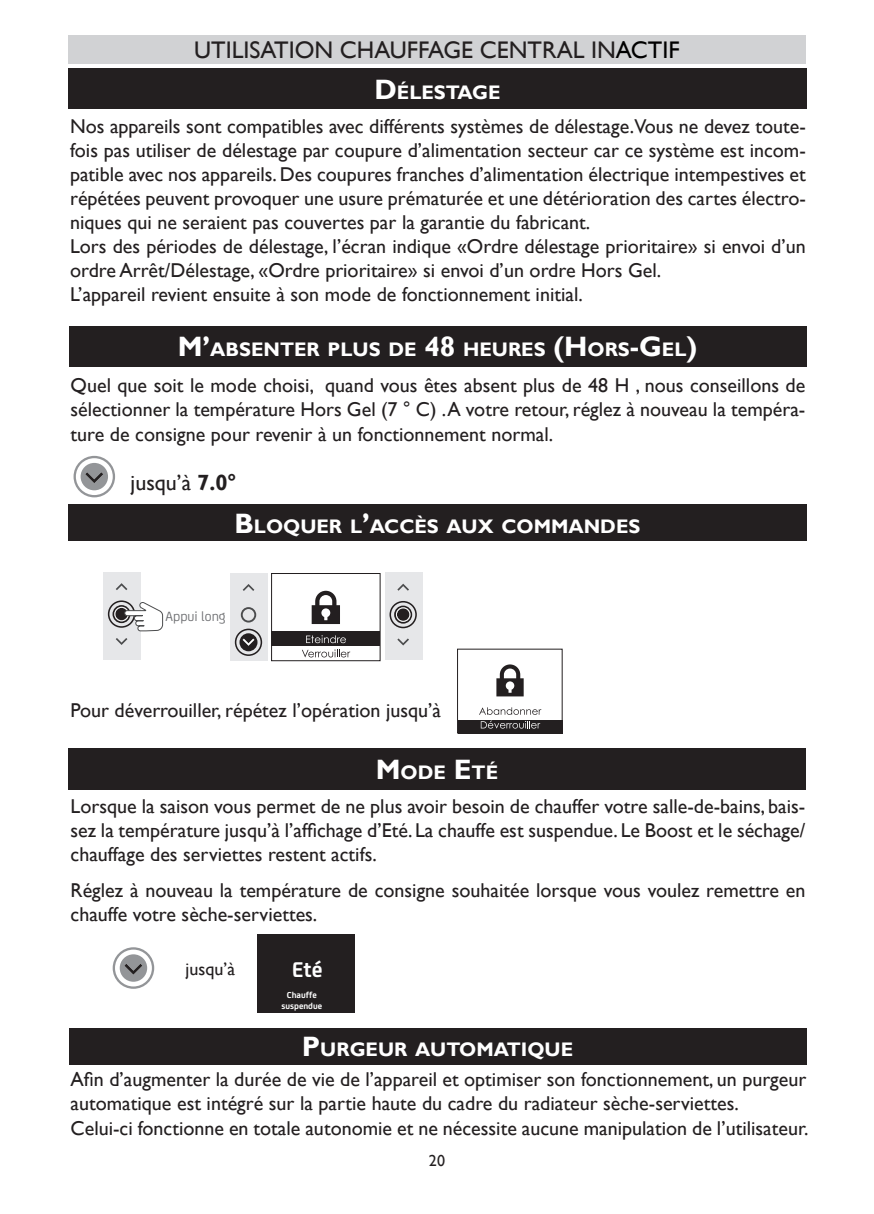
<style>
.page{position:relative;width:874px;height:1214px;background:#fff}
.page>*{position:absolute;margin:0;border:0;box-sizing:border-box;transform-origin:0 0}
.t1{font:24px "Gill Sans";color:#231f20}
.t2{font:700 22.8px "FS Joey";color:#fff}
.TEXTE{font:22px "Gill Sans";color:#231f20}
.TEXTE-2{font:20px/24px "Gill Sans";color:#231f20;text-align:justify}
.TITRE_2{font:700 19.6px "Gill Sans";color:#fff}
.TEXTE-3{font:18px "Gill Sans";color:#231f20}
.t3{font:16px "Gill Sans";color:#231f20}
.t4{font:14.4px "FS Joey";color:#6c6d70}
.t5{font:700 9.2px/11px "FS Joey";color:#fff;text-align:center}
.s1{color:#000}
.s2{font-size:28px}
.s3{font-weight:700}
</style>
<div class="page">
<div style="left:68px;top:69px;width:738px;height:40px;background:#231f20"></div>
<svg style="left:73px;top:456px;width:42px;height:41px"></svg>
<div style="left:69px;top:326px;width:737px;height:41px;background:#231f20"></div>
<svg style="left:311px;top:590px;width:29px;height:34px"></svg>
<div style="left:271px;top:631px;width:109px;height:15px;background:#231f20"></div>
<svg style="left:306px;top:635px;width:40px;height:8px"></svg>
<svg style="left:302px;top:649px;width:48px;height:8px"></svg>
<div style="left:271px;top:573px;width:109px;height:88px;border:1px solid #231f20"></div>
<svg style="left:230px;top:573px;width:37px;height:87px;background:#cbccce"></svg>
<svg style="left:385px;top:572px;width:37px;height:88px;background:#d0d0d2"></svg>
<svg style="left:103px;top:572px;width:60px;height:87px"></svg>
<div style="left:68px;top:504px;width:738px;height:37px;background:#231f20"></div>
<svg style="left:496px;top:664px;width:27px;height:32px"></svg>
<div style="left:457px;top:719px;width:105px;height:14px;background:#231f20"></div>
<svg style="left:479px;top:707px;width:62px;height:7px"></svg>
<svg style="left:480px;top:720px;width:60px;height:8px"></svg>
<div style="left:69px;top:1028px;width:737px;height:36px;background:#231f20"></div>
<div style="left:68px;top:748px;width:737px;height:41px;background:#231f20"></div>
<div style="left:257px;top:933px;width:98px;height:79px;background:#231f20"></div>
<svg style="left:113px;top:947px;width:41px;height:41px"></svg>
<div style="left:68px;top:35px;width:737px;height:29px;background:#d1d2d4"></div>
<p class="t1" style="left:194px;top:36px;width:487px">UTILISATION CHAUFFAGE CENTRAL IN<span class="s1">ACTIF</span></p>
<p class="TITRE_2" style="left:374px;top:80px;width:127px"><span class="s2">D</span> ÉLESTAGE</p>
<p class="TEXTE-2" style="left:70px;top:115px;width:737px">Nos appareils sont compatibles avec différents systèmes de délestage. Vous ne devez toute&shy;fois pas utiliser de délestage par coupure d’alimentation secteur car ce système est incom&shy;patible avec nos appareils. Des coupures franches d’alimentation électrique intempestives et répétées peuvent provoquer une usure prématurée et une détérioration des cartes électro&shy;niques qui ne seraient pas couvertes par la garantie du fabricant.</p>
<p class="TEXTE-2" style="left:70px;top:235px;width:737px">Lors des périodes de délestage, l’écran indique «Ordre délestage prioritaire» si envoi d’un ordre Arrêt/Délestage, «Ordre prioritaire» si envoi d’un ordre Hors Gel.</p>
<p class="TEXTE-2" style="left:70px;top:283px;width:512px">L’appareil revient ensuite à son mode de fonctionnement initial.</p>
<p class="TITRE_2" style="left:178px;top:337px;width:520px"><span class="s2">M’</span>ABSENTER PLUS DE <span class="s2">48</span> HEURES <span class="s2">(H</span> ORS<span class="s2">-G</span> EL<span class="s2">)</span></p>
<p class="TEXTE-2" style="left:71px;top:374px;width:736px">Quel que soit le mode choisi, quand vous êtes absent plus de 48 H , nous conseillons de sélectionner la température Hors Gel (7 ° C) . A votre retour, réglez à nouveau la tempéra&shy;ture de consigne pour revenir à un fonctionnement normal.</p>
<p class="TEXTE" style="left:130px;top:470px;width:107px">jusqu’à <span class="s3">7.0°</span></p>
<p class="TITRE_2" style="left:234px;top:514px;width:407px"><span class="s2">B</span> LOQUER L<span class="s2">’</span>ACCÈS AUX COMMANDES</p>
<p class="t4" style="left:165px;top:606px;width:62px">Appui long</p>
<p class="TEXTE-2" style="left:70px;top:699px;width:372px">Pour déverrouiller, répétez l’opération jusqu’à</p>
<p class="TITRE_2" style="left:375px;top:760px;width:124px"><span class="s2">M</span>ODE <span class="s2">E</span>TÉ</p>
<p class="TEXTE-2" style="left:71px;top:794px;width:736px">Lorsque la saison vous permet de ne plus avoir besoin de chauffer votre salle-de-bains, bais&shy;sez la température jusqu’à l’affichage d’Eté. La chauffe est suspendue. Le Boost et le séchage/ chauffage des serviettes restent actifs.</p>
<p class="TEXTE-2" style="left:71px;top:878px;width:736px">Réglez à nouveau la température de consigne souhaitée lorsque vous voulez remettre en chauffe votre sèche-serviettes.</p>
<p class="TEXTE-3" style="left:185px;top:958px;width:51px">jusqu’à</p>
<p class="t2" style="left:292px;top:951px;width:32px">Eté</p>
<p class="t5" style="left:281px;top:988px;width:42px">Chauffe suspendue</p>
<p class="TITRE_2" style="left:302px;top:1037px;width:272px"><span class="s2">P</span>URGEUR AUTOMATIQUE</p>
<p class="TEXTE-2" style="left:71px;top:1067px;width:737px">Afin d’augmenter la durée de vie de l’appareil et optimiser son fonctionnement, un purgeur automatique est intégré sur la partie haute du cadre du radiateur sèche-serviettes.</p>
<p class="TEXTE-2" style="left:71px;top:1115px;width:737px">Celui-ci fonctionne en totale autonomie et ne nécessite aucune manipulation de l’utilisateur.</p>
<p class="t3" style="left:429px;top:1150px;width:17px">20</p>
</div>
